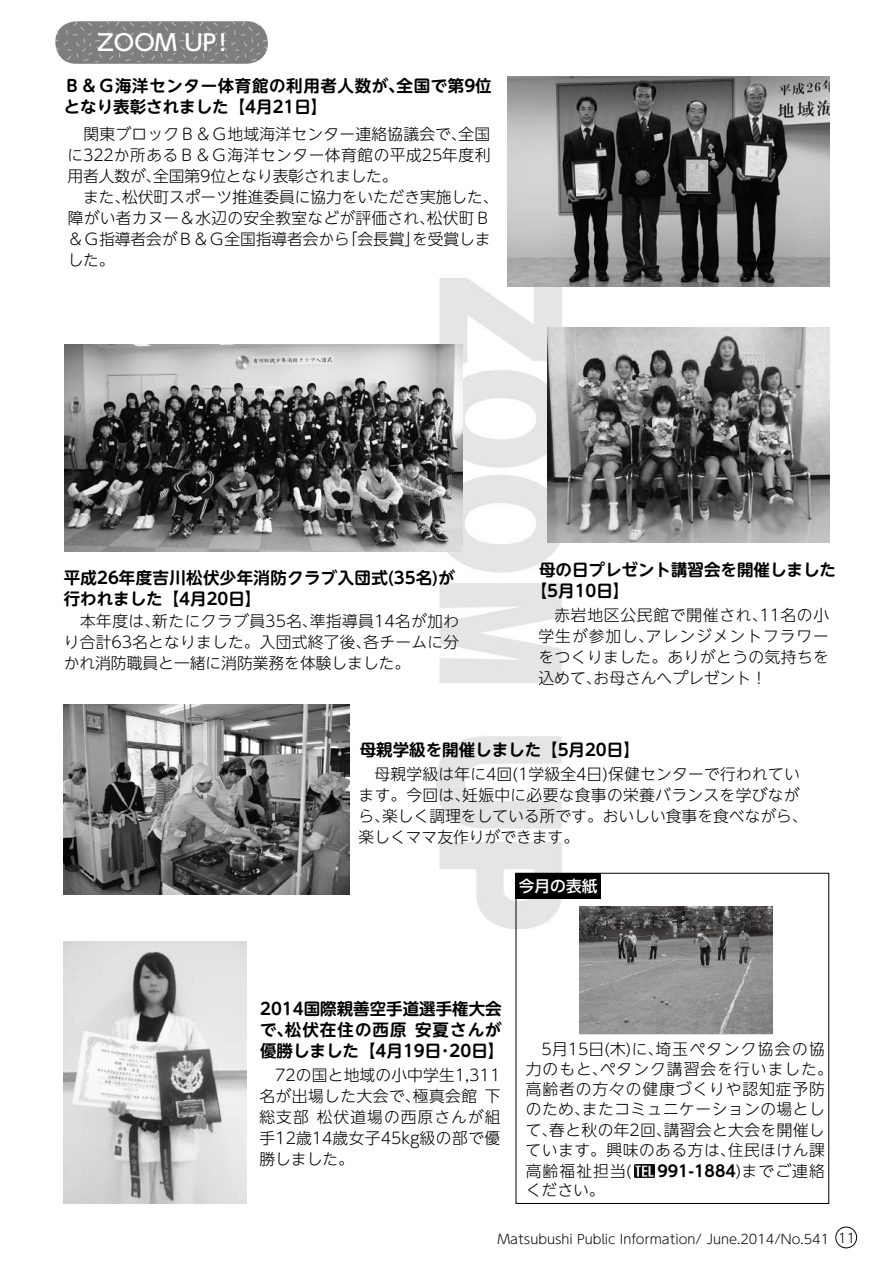
<style>
.page{position:relative;width:893px;height:1263px;background:#fff}
.page>*{position:absolute;margin:0;border:0;box-sizing:border-box;transform-origin:0 0}
.t1{font:500 22.5px "UD Shin Go Pro";color:#fff}
.t2{font:700 16.5px/21px "UD Shin M Go Pro De";color:#000}
.t3{font:700 16.5px/21px "UD Shin M Go Pro De";letter-spacing:.035em;color:#000}
.t4{font:700 16.5px/21px "UD Shin M Go Pro De";letter-spacing:.02em;color:#000}
.t5{font:300 15.75px/21px "UD Shin Go NT Pro";letter-spacing:.025em;color:#000;text-align:justify}
.t6{font:300 15.75px/20.4px "UD Shin Go NT Pro";letter-spacing:.06em;color:#000}
.t7{font:700 15.75px "UD Shin M Go Pro De";color:#000}
.t8{font:500 15.75px "UD Shin Go Pro";color:#fff}
.t9{font:300 12.9px "UD Shin M Go Pro";color:#000}
.s1{font-family:"UD Shin M Go Pro"}
.s2{font-family:"UD Shin M Go Pro";font-weight:300}
.s3{font-family:"UD Shin Go NT Pro";font-weight:300}
</style>
<div class="page">
<div style="left:836px;top:1227px;width:21px;height:21px;border:1px solid #000;border-radius:50%"></div>
<div style="left:837px;top:1228px;width:18px;height:19px;background:#fff;border-radius:50%"></div>
<img style="left:436px;top:279px;width:141px;height:649px">
<img style="left:55px;top:21px;width:213px;height:43px">
<div style="left:516px;top:873px;width:85px;height:25px;background:#000"></div>
<img style="left:579px;top:906px;width:194px;height:128px">
<img style="left:507px;top:77px;width:322px;height:210px">
<img style="left:548px;top:327px;width:282px;height:216px">
<img style="left:64px;top:704px;width:285px;height:190px">
<img style="left:64px;top:344px;width:398px;height:207px">
<img style="left:64px;top:942px;width:183px;height:261px">
<img style="left:634px;top:1164px;width:21px;height:13px">
<h1 class="t1" style="left:97px;top:24px;width:130px">ZOOM UP!</h1>
<p class="t3" style="left:64px;top:74px;width:429px">Ｂ＆Ｇ海洋センター体育館の利用者人数が､全国で第9位となり表彰されました【4月21日】</p>
<p class="t5" style="left:68px;top:123px;width:424px;text-indent:16px">関東ブロック<span class="s1">Ｂ＆Ｇ</span>地域海洋センター連絡協議会で､全国に<span class="s1">322</span>か所ある<span class="s1">Ｂ＆Ｇ</span>海洋センター体育館の平成<span class="s1">25</span>年度利用者人数が､全国第<span class="s1">9</span>位となり表彰されました。</p>
<p class="t5" style="left:68px;top:186px;width:424px;text-indent:16px">また､松伏町スポーツ推進委員に協力をいただき実施した､障がい者カヌー<span class="s1">＆</span>水辺の安全教室などが評価され､松伏町<span class="s1">Ｂ＆Ｇ</span>指導者会が<span class="s1">Ｂ＆Ｇ</span>全国指導者会から｢会長賞｣を受賞しました。</p>
<p class="t4" style="left:64px;top:566px;width:393px">平成26年度吉川松伏少年消防クラブ入団式(35名)が行われました【4月20日】</p>
<p class="t5" style="left:64px;top:609px;width:397px;text-indent:16px">本年度は､新たにクラブ員<span class="s1">35</span>名､準指導員<span class="s1">14</span>名が加わり合計<span class="s1">63</span>名となりました。入団式終了後､各チームに分かれ消防職員と一緒に消防業務を体験しました。</p>
<p class="t2" style="left:531px;top:558px;width:307px;text-indent:8px">母の日プレゼント講習会を開催しました【5月10日】</p>
<p class="t5" style="left:538px;top:604px;width:292px;text-indent:16px">赤岩地区公民館で開催され､<span class="s1">11</span>名の小学生が参加し､アレンジメントフラワーをつくりました。ありがとうの気持ちを込めて､お母さんへプレゼント！</p>
<p class="t2" style="left:360px;top:738px;width:282px">母親学級を開催しました【5月20日】</p>
<p class="t5" style="left:358px;top:762px;width:443px;text-indent:16px">母親学級は年に<span class="s1">4</span>回<span class="s1">(1</span>学級全<span class="s1">4</span>日<span class="s1">)</span>保健センターで行われています。今回は､妊娠中に必要な食事の栄養バランスを学びながら､楽しく調理をしている所です。おいしい食事を食べながら､楽しくママ友作りができます。</p>
<p class="t8" style="left:519px;top:873px;width:80px">今月の表紙</p>
<p class="t2" style="left:260px;top:997px;width:246px">2014国際親善空手道選手権大会で､松伏在住の西原 安夏さんが優勝しました【4月19日･20日】</p>
<p class="t5" style="left:259px;top:1064px;width:243px;text-indent:16px"><span class="s1">72</span>の国と地域の小中学生<span class="s1">1,311</span>名が出場した大会で､極真会館下総支部松伏道場の西原さんが組手<span class="s1">12</span>歳<span class="s1">14</span>歳女子<span class="s1">45kg</span>級の部で優勝しました。</p>
<p class="t6" style="left:526px;top:1038px;width:309px;text-indent:16px"><span class="s1">5</span>月<span class="s1">15</span>日<span class="s1">(</span>木<span class="s1">)</span>に､埼玉ペタンク協会の協力のもと､ペタンク講習会を行いました。高齢者の方々の健康づくりや認知症予防のため､またコミュニケーションの場として､春と秋の年<span class="s1">2</span>回､講習会と大会を開催しています。興味のある方は､住民ほけん課高齢福祉担当<span class="s1">(</span></p>
<p class="t7" style="left:657px;top:1158px;width:169px">991-1884<span class="s2">)</span><span class="s3">までご連絡</span></p>
<p class="t5" style="left:526px;top:1179px;width:80px">ください。</p>
<p class="t9" style="left:497px;top:1229px;width:359px">Matsubushi Public Information/ June.2014/No.541 11</p>
</div>
